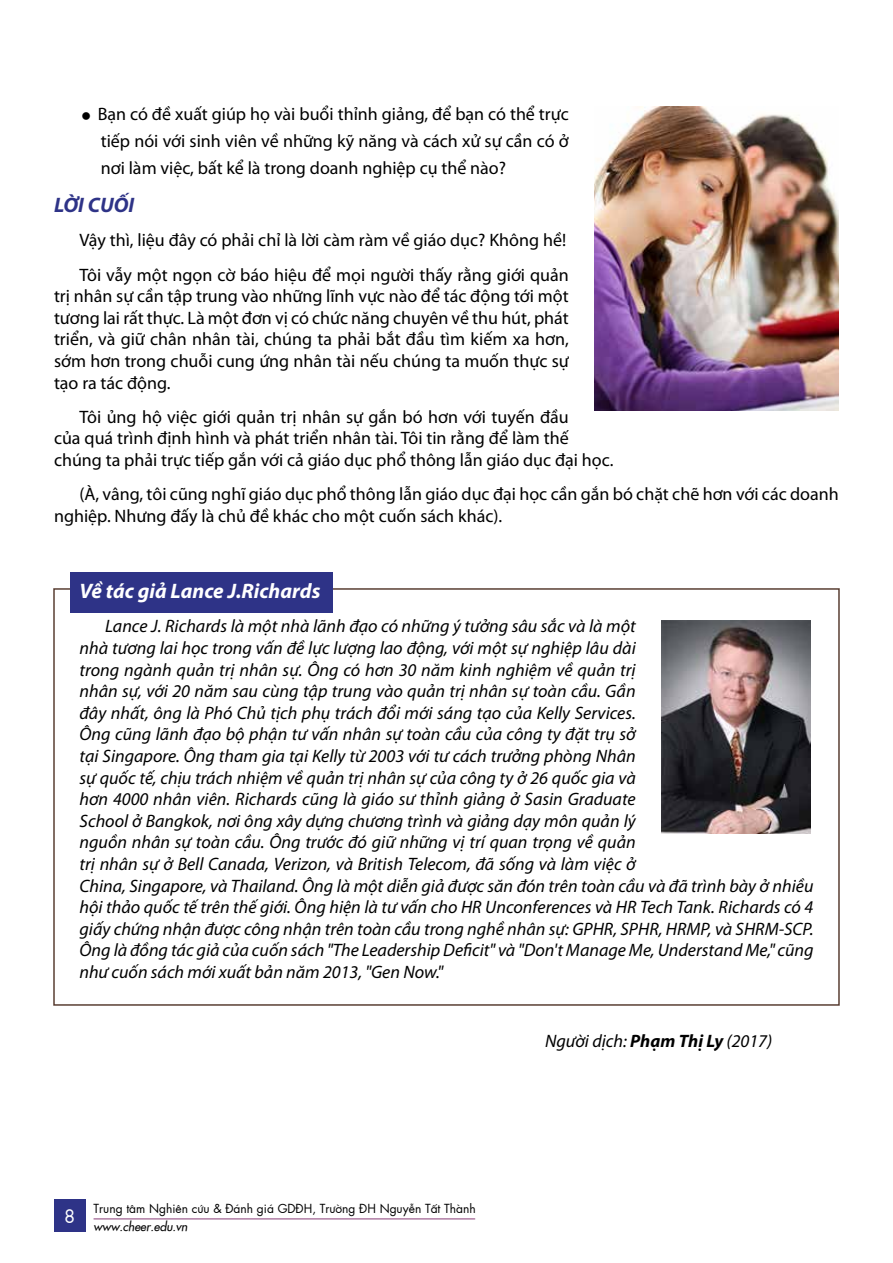
<style>
.page{position:relative;width:893px;height:1263px;background:#fff}
.page>*{position:absolute;margin:0;border:0;box-sizing:border-box;transform-origin:0 0}
.t1{font:italic 700 21px "Myriad Pro";color:#fff}
.t2{font:italic 700 21px "Myriad Pro";color:#2e3387}
.t3{font:italic 18px/21.6px "Myriad Pro";color:#000}
.t4{font:18px/21.6px "Myriad Pro";color:#000}
.t5{font:18px "SFU Futura";color:#fff}
.t6{font:12px "SFU Futura";color:#000}
.t7{font:italic 12px "SFU Futura";color:#000}
.s1{font-weight:700}
</style>
<div class="page">
<div style="left:54px;top:1199px;width:32px;height:33px;background:#2e3387"></div>
<hr style="left:94px;top:1218px;width:381px;height:1px;background:#af7ca4">
<div style="left:70px;top:572px;width:263px;height:40px;background:#2e3387"></div>
<img style="left:594px;top:106px;width:245px;height:304px">
<img style="left:661px;top:621px;width:149px;height:212px">
<p class="t4" style="left:98px;top:100px;width:473px;line-height:27px;text-align:justify">Bạn có đề xuất giúp họ vài buổi thỉnh giảng, để bạn có thể trực tiếp nói với sinh viên về những kỹ năng và cách xử sự cần có ở nơi làm việc, bất kể là trong doanh nghiệp cụ thể nào?</p>
<p class="t2" style="left:54px;top:191px;width:82px">LỜI CUỐI</p>
<p class="t4" style="left:80px;top:223px;width:491px;line-height:34.3px">Vậy thì, liệu đây có phải chỉ là lời càm ràm về giáo dục? Không hề!<br>Tôi vẫy một ngọn cờ báo hiệu để mọi người thấy rằng giới quản</p>
<p class="t4" style="left:54px;top:285px;width:516px;text-align:justify">trị nhân sự cần tập trung vào những lĩnh vực nào để tác động tới một tương lai rất thực. Là một đơn vị có chức năng chuyên về thu hút, phát triển, và giữ chân nhân tài, chúng ta phải bắt đầu tìm kiếm xa hơn, sớm hơn trong chuỗi cung ứng nhân tài nếu chúng ta muốn thực sự tạo ra tác động.</p>
<p class="t4" style="left:54px;top:406px;width:561px;text-indent:26px">Tôi ủng hộ việc giới quản trị nhân sự gắn bó hơn với tuyến đầu<br>của quá trình định hình và phát triển nhân tài. Tôi tin rằng để làm thế chúng ta phải trực tiếp gắn với cả giáo dục phổ thông lẫn giáo dục đại học.</p>
<p class="t4" style="left:54px;top:483px;width:786px;text-indent:26px">(À, vâng, tôi cũng nghĩ giáo dục phổ thông lẫn giáo dục đại học cần gắn bó chặt chẽ hơn với các doanh nghiệp. Nhưng đấy là chủ đề khác cho một cuốn sách khác).</p>
<p class="t1" style="left:80px;top:577px;width:242px">Về tác giả Lance J.Richards</p>
<p class="t3" style="left:80px;top:615px;width:736px;text-indent:26px">Lance J. Richards là một nhà lãnh đạo có những ý tưởng sâu sắc và là một<br>nhà tương lai học trong vấn đề lực lượng lao động, với một sự nghiệp lâu dài<br>trong ngành quản trị nhân sự. Ông có hơn 30 năm kinh nghiệm về quản trị<br>nhân sự, với 20 năm sau cùng tập trung vào quản trị nhân sự toàn cầu. Gần<br>đây nhất, ông là Phó Chủ tịch phụ trách đổi mới sáng tạo của Kelly Services.<br>Ông cũng lãnh đạo bộ phận tư vấn nhân sự toàn cầu của công ty đặt trụ sở<br>tại Singapore. Ông tham gia tại Kelly từ 2003 với tư cách trưởng phòng Nhân<br>sự quốc tế, chịu trách nhiệm về quản trị nhân sự của công ty ở 26 quốc gia và<br>hơn 4000 nhân viên. Richards cũng là giáo sư thỉnh giảng ở Sasin Graduate<br>School ở Bangkok, nơi ông xây dựng chương trình và giảng dạy môn quản lý<br>nguồn nhân sự toàn cầu. Ông trước đó giữ những vị trí quan trọng về quản<br>trị nhân sự ở Bell Canada, Verizon, và British Telecom, đã sống và làm việc ở<br>China, Singapore, và Thailand. Ông là một diễn giả được săn đón trên toàn cầu và đã trình bày ở nhiều hội thảo quốc tế trên thế giới. Ông hiện là tư vấn cho HR Unconferences và HR Tech Tank. Richards có 4 giấy chứng nhận được công nhận trên toàn cầu trong nghề nhân sự: GPHR, SPHR, HRMP, và SHRM-SCP.<br>Ông là đồng tác giả của cuốn sách "The Leadership Deficit" và "Don't Manage Me, Understand Me," cũng như cuốn sách mới xuất bản năm 2013, "Gen Now."</p>
<p class="t5" style="left:64px;top:1201px;width:13px">8</p>
<p class="t6" style="left:94px;top:1199px;width:384px">Trung tâm Nghiên cứu &amp; Đánh giá GDĐH, Trường ĐH Nguyễn Tất Thành</p>
<p class="t7" style="left:94px;top:1217px;width:96px">www.cheer.edu.vn</p>
<p class="t3" style="left:545px;top:1029px;width:229px">Người dịch: <span class="s1">Phạm Thị Ly</span> (2017)</p>
</div>
